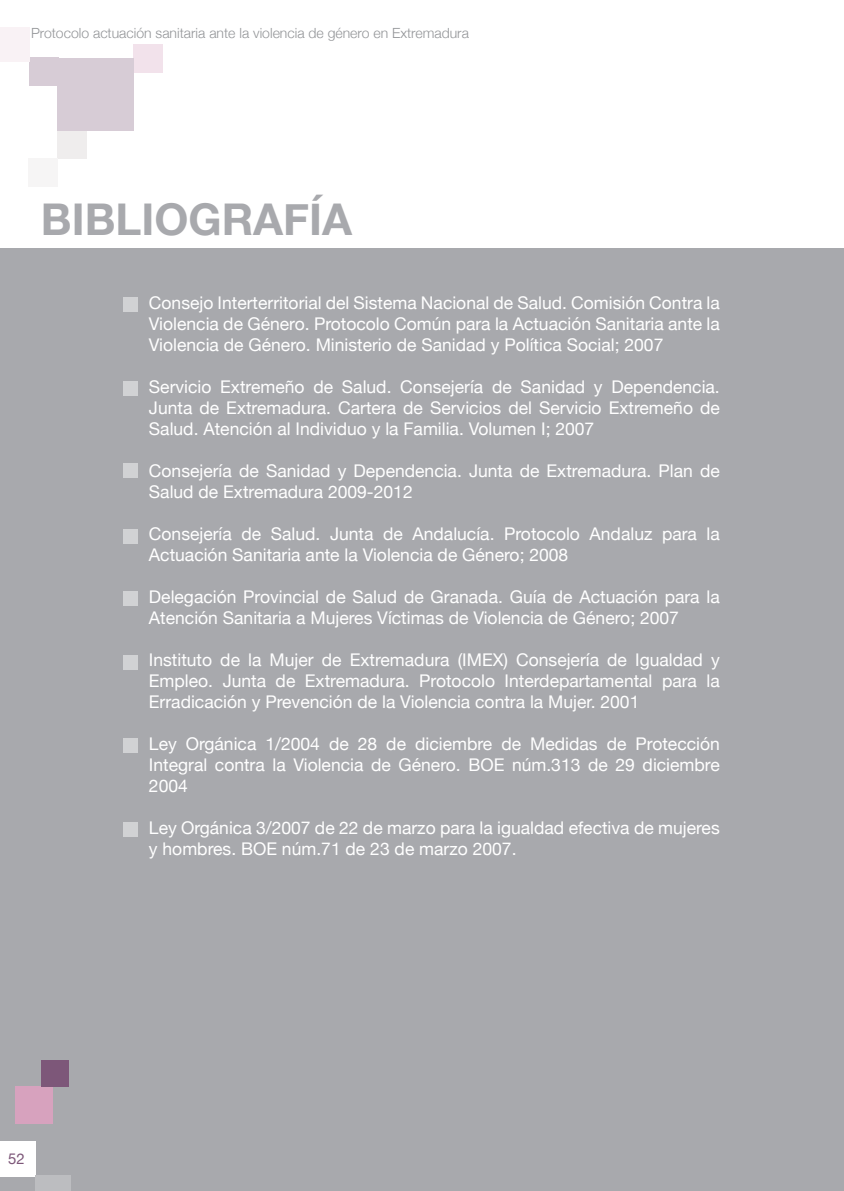
<style>
.page{position:relative;width:844px;height:1191px;background:#fff}
.page>*{position:absolute;margin:0;border:0;box-sizing:border-box;transform-origin:0 0}
.t1{font:700 43.75px "Helvetica Neue";color:#a8a9ad}
.t2{font:17.5px/21px "Helvetica Neue";color:#fff;text-align:justify}
.t3{font:14.88px "Helvetica Neue";color:#7d5779}
.t4{font:300 14px "Helvetica Neue";color:#939598}
</style>
<div class="page">
<div style="left:0;top:248px;width:843px;height:943px;background:#a8a9ad"></div>
<div style="left:0;top:1141px;width:35px;height:35px;background:#fff"></div>
<div style="left:15px;top:1086px;width:37px;height:38px;background:#d7a2be"></div>
<div style="left:42px;top:1059px;width:27px;height:27px;background:#7d5779"></div>
<div style="left:35px;top:1175px;width:35px;height:16px;background:#bcbdc0"></div>
<div style="left:124px;top:297px;width:14px;height:14px;background:#d1d2d4"></div>
<div style="left:124px;top:381px;width:14px;height:14px;background:#d1d2d4"></div>
<div style="left:124px;top:463px;width:14px;height:14px;background:#d1d2d4"></div>
<div style="left:124px;top:529px;width:14px;height:14px;background:#d1d2d4"></div>
<div style="left:124px;top:591px;width:14px;height:14px;background:#d1d2d4"></div>
<div style="left:124px;top:656px;width:14px;height:14px;background:#d1d2d4"></div>
<div style="left:124px;top:739px;width:14px;height:14px;background:#d1d2d4"></div>
<div style="left:124px;top:822px;width:14px;height:14px;background:#d1d2d4"></div>
<p class="t4" style="left:31px;top:25px;width:439px">Protocolo actuación sanitaria ante la violencia de género en Extremadura</p>
<p class="t1" style="left:41px;top:192px;width:312px">BIBLIOGRAFÍA</p>
<p class="t2" style="left:149px;top:292px;width:572px">Consejo Interterritorial del Sistema Nacional de Salud. Comisión Contra la Violencia de Género. Protocolo Común para la Actuación Sanitaria ante la Violencia de Género. Ministerio de Sanidad y Política Social; 2007</p>
<p class="t2" style="left:149px;top:376px;width:572px">Servicio Extremeño de Salud. Consejería de Sanidad y Dependencia.<br>Junta de Extremadura. Cartera de Servicios del Servicio Extremeño de Salud. Atención al Individuo y la Familia. Volumen I; 2007</p>
<p class="t2" style="left:149px;top:460px;width:572px">Consejería de Sanidad y Dependencia. Junta de Extremadura. Plan de<br>Salud de Extremadura 2009-2012</p>
<p class="t2" style="left:149px;top:523px;width:572px">Consejería de Salud. Junta de Andalucía. Protocolo Andaluz para la<br>Actuación Sanitaria ante la Violencia de Género; 2008</p>
<p class="t2" style="left:149px;top:586px;width:572px">Delegación Provincial de Salud de Granada. Guía de Actuación para la<br>Atención Sanitaria a Mujeres Víctimas de Violencia de Género; 2007</p>
<p class="t2" style="left:149px;top:649px;width:572px">Instituto de la Mujer de Extremadura (IMEX) Consejería de Igualdad y Empleo. Junta de Extremadura. Protocolo Interdepartamental para la Erradicación y Prevención de la Violencia contra la Mujer. 2001</p>
<p class="t2" style="left:149px;top:733px;width:572px">Ley Orgánica 1/2004 de 28 de diciembre de Medidas de Protección Integral contra la Violencia de Género. BOE núm.313 de 29 diciembre 2004</p>
<p class="t2" style="left:149px;top:817px;width:572px">Ley Orgánica 3/2007 de 22 de marzo para la igualdad efectiva de mujeres y hombres. BOE núm.71 de 23 de marzo 2007.</p>
<p class="t3" style="left:8px;top:1150px;width:18px">52</p>
</div>
